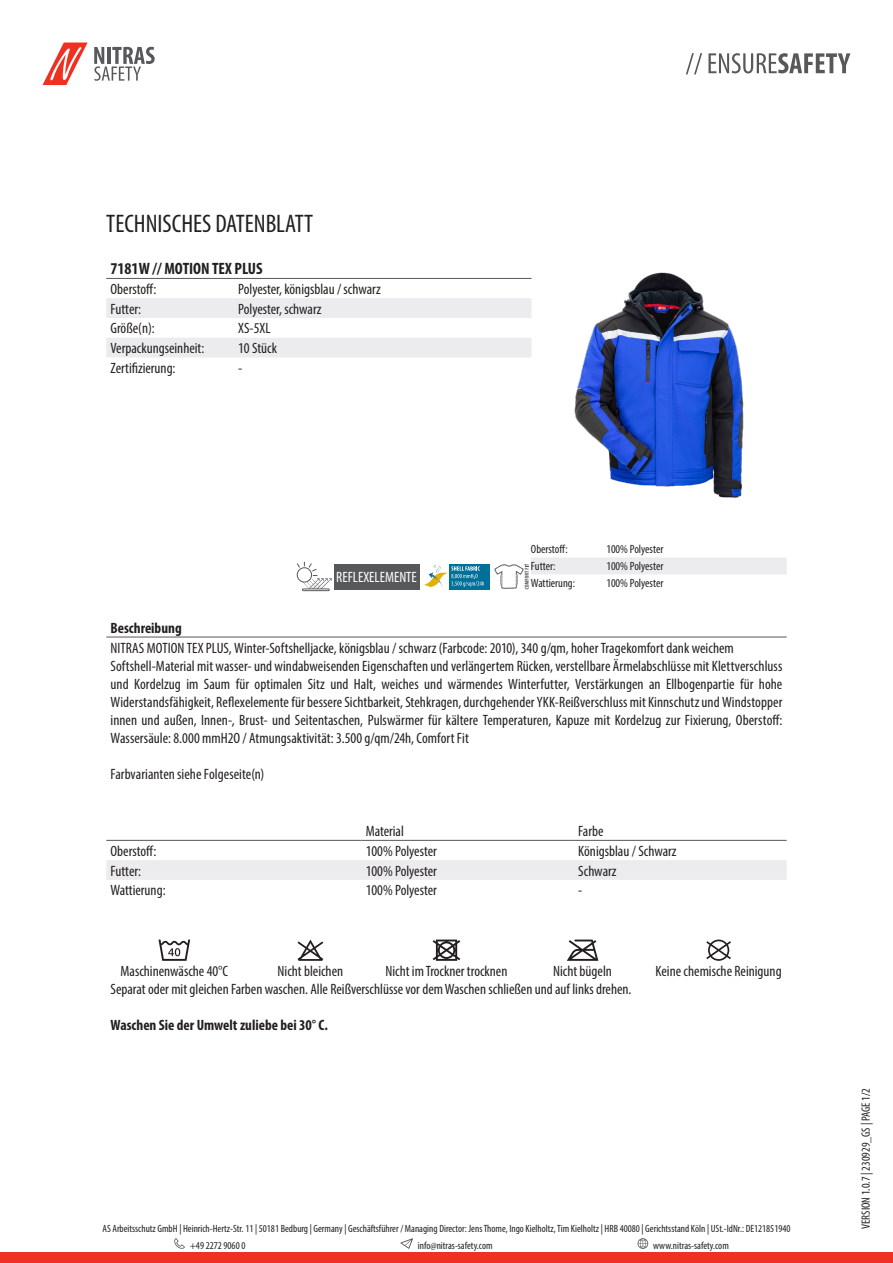
<style>
.page{position:relative;width:893px;height:1263px;background:#fff}
.page>*{position:absolute;margin:0;border:0;box-sizing:border-box;transform-origin:0 0}
.t1{font:condensed 25.5px "Myriad Pro";color:#231f20}
.t2{font:700 condensed 16.5px "Myriad Pro";color:#231f20}
.Headline_Nitras{font:condensed 15px/18px "Myriad Pro";color:#231f20;text-align:justify}
.t3{font:700 condensed 15px "Myriad Pro";color:#231f20}
.t4{font:condensed 15px "Myriad Pro";color:#fff}
.t5{font:condensed 12px "Myriad Pro";color:#231f20}
.t6{font:condensed 10.5px/17px "Myriad Pro";color:#231f20}
</style>
<div class="page">
<div style="left:0;top:1252px;width:893px;height:11px;background:#ef3122"></div>
<svg style="left:174px;top:1238px;width:11px;height:11px"></svg>
<svg style="left:400px;top:1238px;width:13px;height:11px"></svg>
<svg style="left:638px;top:1238px;width:10px;height:11px"></svg>
<svg style="left:43px;top:43px;width:45px;height:42px"></svg>
<svg style="left:94px;top:47px;width:61px;height:34px"></svg>
<svg style="left:686px;top:53px;width:16px;height:21px"></svg>
<svg style="left:708px;top:53px;width:142px;height:20px"></svg>
<svg style="left:106px;top:298px;width:425px;height:59px"></svg>
<hr style="left:106px;top:278px;width:128px;height:1px;background:#57585a">
<hr style="left:234px;top:278px;width:297px;height:1px;background:#57585a">
<img style="left:531px;top:272px;width:213px;height:226px">
<div style="left:334px;top:564px;width:85px;height:25px;background:#57585a"></div>
<div style="left:449px;top:564px;width:41px;height:25px;background:#006f9a"></div>
<svg style="left:424px;top:565px;width:60px;height:23px"></svg>
<svg style="left:494px;top:557px;width:293px;height:32px"></svg>
<hr style="left:106px;top:637px;width:681px;height:1px;background:#57585a">
<div style="left:106px;top:860px;width:681px;height:20px;background:#ececee"></div>
<hr style="left:106px;top:840px;width:255px;height:1px;background:#57585a">
<hr style="left:361px;top:840px;width:213px;height:1px;background:#57585a">
<hr style="left:574px;top:840px;width:213px;height:1px;background:#57585a">
<svg style="left:158px;top:939px;width:32px;height:22px"></svg>
<svg style="left:297px;top:939px;width:26px;height:22px"></svg>
<svg style="left:433px;top:939px;width:27px;height:22px"></svg>
<svg style="left:567px;top:939px;width:31px;height:22px"></svg>
<svg style="left:706px;top:939px;width:25px;height:22px"></svg>
<svg style="left:296px;top:562px;width:36px;height:27px"></svg>
<div style="left:302px;top:589px;width:28px;height:2px;border:1px solid #57585a"></div>
<p class="t1" style="left:106px;top:208px;width:208px">TECHNISCHES DATENBLATT</p>
<p class="t2" style="left:111px;top:258px;width:154px">7181W // MOTION TEX PLUS</p>
<p class="Headline_Nitras" style="left:111px;top:280px;width:47px">Oberstoff:</p>
<p class="Headline_Nitras" style="left:238px;top:280px;width:144px">Polyester, königsblau / schwarz</p>
<p class="Headline_Nitras" style="left:111px;top:300px;width:32px">Futter:</p>
<p class="Headline_Nitras" style="left:238px;top:300px;width:85px">Polyester, schwarz</p>
<p class="Headline_Nitras" style="left:111px;top:319px;width:46px">Größe(n):</p>
<p class="Headline_Nitras" style="left:238px;top:319px;width:34px">XS-5XL</p>
<p class="Headline_Nitras" style="left:111px;top:339px;width:95px">Verpackungseinheit:</p>
<p class="Headline_Nitras" style="left:238px;top:339px;width:40px">10 Stück</p>
<p class="Headline_Nitras" style="left:111px;top:359px;width:67px">Zertifizierung:</p>
<p class="Headline_Nitras" style="left:238px;top:359px;width:6px">-</p>
<p class="t4" style="left:336px;top:568px;width:82px">REFLEXELEMENTE</p>
<p class="t5" style="left:531px;top:542px;width:38px">Oberstoff:</p>
<p class="t5" style="left:606px;top:542px;width:58px">100% Polyester</p>
<p class="t5" style="left:531px;top:559px;width:26px">Futter:</p>
<p class="t5" style="left:606px;top:559px;width:58px">100% Polyester</p>
<p class="t5" style="left:531px;top:576px;width:46px">Wattierung:</p>
<p class="t5" style="left:606px;top:576px;width:58px">100% Polyester</p>
<p class="t3" style="left:111px;top:618px;width:73px">Beschreibung</p>
<p class="Headline_Nitras" style="left:111px;top:638px;width:625px">NITRAS MOTION TEX PLUS, Winter-Softshelljacke, königsblau / schwarz (Farbcode: 2010), 340 g/qm, hoher Tragekomfort dank weichem</p>
<p class="Headline_Nitras" style="left:111px;top:656px;width:673px">Softshell-Material mit wasser- und windabweisenden Eigenschaften und verlängertem Rücken, verstellbare Ärmelabschlüsse mit Klettverschluss und Kordelzug im Saum für optimalen Sitz und Halt, weiches und wärmendes Winterfutter, Verstärkungen an Ellbogenpartie für hohe Widerstandsfähigkeit, Reflexelemente für bessere Sichtbarkeit, Stehkragen, durchgehender YKK-Reißverschluss mit Kinnschutz und Windstopper innen und außen, Innen-, Brust- und Seitentaschen, Pulswärmer für kältere Temperaturen, Kapuze mit Kordelzug zur Fixierung, Oberstoff:<br>Wassersäule: 8.000 mmH2O / Atmungsaktivität: 3.500 g/qm/24h, Comfort Fit</p>
<p class="Headline_Nitras" style="left:111px;top:764px;width:155px">Farbvarianten siehe Folgeseite(n)</p>
<p class="Headline_Nitras" style="left:366px;top:822px;width:40px">Material</p>
<p class="Headline_Nitras" style="left:578px;top:822px;width:27px">Farbe</p>
<p class="Headline_Nitras" style="left:111px;top:842px;width:47px">Oberstoff:</p>
<p class="Headline_Nitras" style="left:366px;top:842px;width:73px">100% Polyester</p>
<p class="Headline_Nitras" style="left:578px;top:842px;width:100px">Königsblau / Schwarz</p>
<p class="Headline_Nitras" style="left:111px;top:861px;width:32px">Futter:</p>
<p class="Headline_Nitras" style="left:366px;top:861px;width:73px">100% Polyester</p>
<p class="Headline_Nitras" style="left:578px;top:861px;width:40px">Schwarz</p>
<p class="Headline_Nitras" style="left:111px;top:881px;width:57px">Wattierung:</p>
<p class="Headline_Nitras" style="left:366px;top:881px;width:73px">100% Polyester</p>
<p class="Headline_Nitras" style="left:578px;top:881px;width:6px">-</p>
<p class="Headline_Nitras" style="left:121px;top:962px;width:109px">Maschinenwäsche 40°C</p>
<p class="Headline_Nitras" style="left:278px;top:962px;width:67px">Nicht bleichen</p>
<p class="Headline_Nitras" style="left:386px;top:962px;width:123px">Nicht im Trockner trocknen</p>
<p class="Headline_Nitras" style="left:553px;top:962px;width:60px">Nicht bügeln</p>
<p class="Headline_Nitras" style="left:656px;top:962px;width:128px">Keine chemische Reinigung</p>
<p class="Headline_Nitras" style="left:111px;top:980px;width:522px">Separat oder mit gleichen Farben waschen. Alle Reißverschlüsse vor dem Waschen schließen und auf links drehen.</p>
<p class="t3" style="left:111px;top:1015px;width:219px">Waschen Sie der Umwelt zuliebe bei 30° C.</p>
<p class="t6" style="left:190px;top:1220px;width:602px;text-indent:-87px">AS Arbeitsschutz GmbH | Heinrich-Hertz-Str. 11 | 50181 Bedburg | Germany | Geschäftsführer / Managing Director: Jens Thome, Ingo Kielholtz, Tim Kielholtz | HRB 40080 | Gerichtsstand Köln | USt.-IdNr.: DE121851940 +49 2272 9060 0</p>
<p class="t6" style="left:418px;top:1237px;width:76px">info@nitras-safety.com</p>
<p class="t6" style="left:653px;top:1237px;width:77px">www.nitras-safety.com</p>
<p class="t5" style="left:859px;top:1229px;width:142px;rotate:-90deg">VERSION 1.0.7 | 230929_GS | PAGE 1/2</p>
</div>
